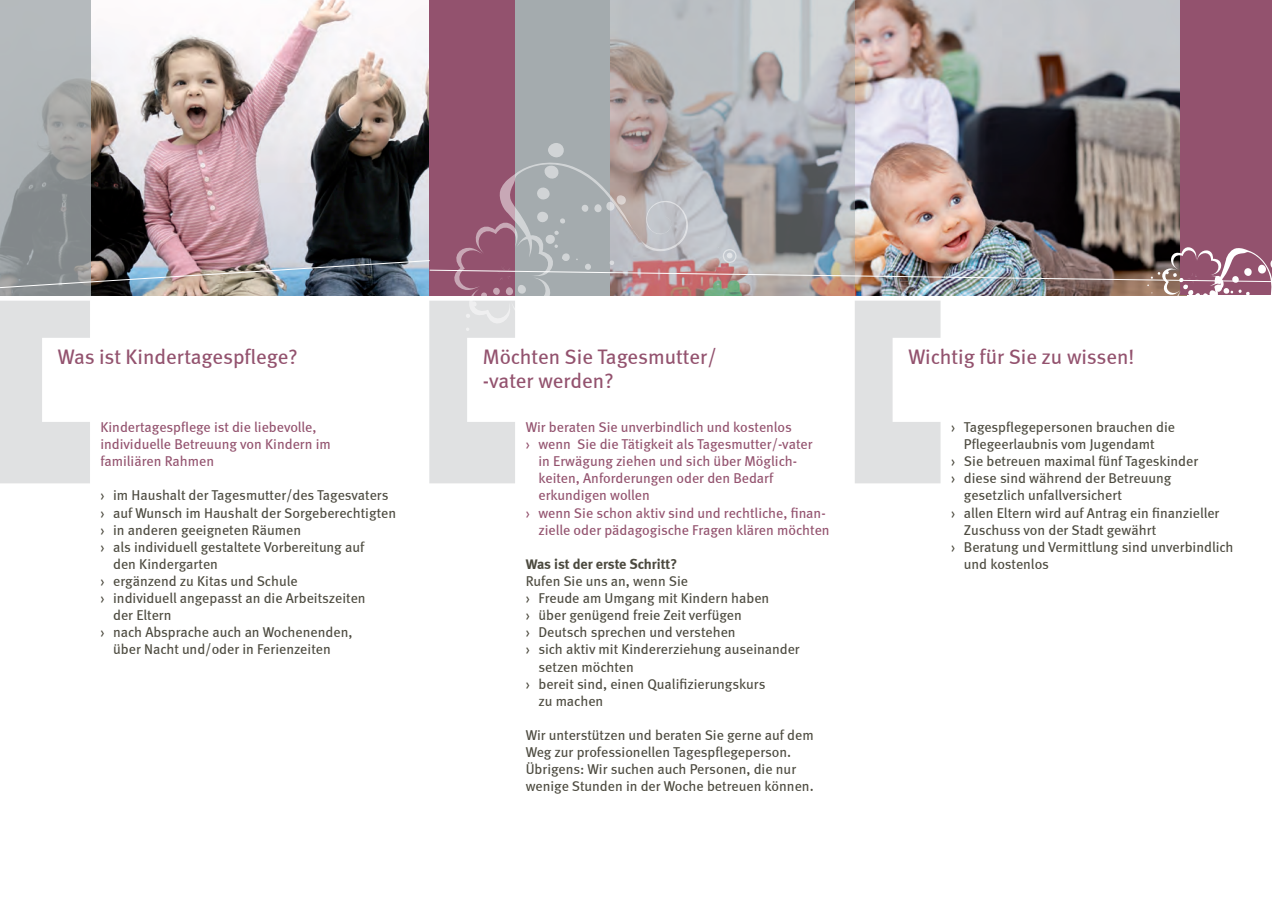
<style>
.page{position:relative;width:1272px;height:902px;background:#fff}
.page>*{position:absolute;margin:0;border:0;box-sizing:border-box;transform-origin:0 0}
.t1{font:21px/24px "Meta Book LF";color:#93526e}
.t2{font:14.25px/17.1px "Meta Book LF";color:#4c4a3f}
.t3{font:14.25px/17.1px "Meta Book LF";color:#93526e}
.t4{font:700 14.25px "Meta";color:#4c4a3f}
.s1{font-family:"Meta Book LF Caps"}
</style>
<div class="page">
<img style="left:855px;top:0;width:325px;height:142px">
<img style="left:90px;top:0;width:339px;height:142px">
<svg style="left:0;top:0;width:90px;height:142px;background:#b0b5b7"></svg>
<div style="left:1180px;top:0;width:91px;height:295px;background:#93526e"></div>
<svg style="left:515px;top:0;width:340px;height:142px;background:#b2b3b6"></svg>
<div style="left:429px;top:0;width:86px;height:295px;background:#93526e"></div>
<img style="left:0;top:142px;width:1271px;height:341px">
<h1 class="t1" style="left:483px;top:344px;width:235px">Möchten Sie Tagesmutter/ -vater werden?</h1>
<p class="t3" style="left:525px;top:418px;width:268px">Wir beraten Sie unverbindlich und kostenlos</p>
<p class="t3" style="left:525px;top:435px;width:288px"><span class="s1">›</span> wenn Sie die Tätigkeit als Tagesmutter/-vater</p>
<p class="t3" style="left:538px;top:452px;width:260px">in Erwägung ziehen und sich über Möglich-</p>
<p class="t3" style="left:538px;top:469px;width:236px">keiten, Anforderungen oder den Bedarf</p>
<p class="t3" style="left:538px;top:486px;width:113px">erkundigen wollen</p>
<p class="t3" style="left:525px;top:504px;width:301px"><span class="s1">›</span> wenn Sie schon aktiv sind und rechtliche, finan-</p>
<p class="t3" style="left:538px;top:521px;width:293px">zielle oder pädagogische Fragen klären möchten</p>
<p class="t4" style="left:525px;top:555px;width:153px">Was ist der erste Schritt?</p>
<p class="t2" style="left:525px;top:572px;width:164px">Rufen Sie uns an, wenn Sie</p>
<p class="t2" style="left:525px;top:589px;width:245px"><span class="s1">›</span> Freude am Umgang mit Kindern haben</p>
<p class="t2" style="left:525px;top:606px;width:218px"><span class="s1">›</span> über genügend freie Zeit verfügen</p>
<p class="t2" style="left:525px;top:623px;width:211px"><span class="s1">›</span> Deutsch sprechen und verstehen</p>
<p class="t2" style="left:525px;top:640px;width:275px"><span class="s1">›</span> sich aktiv mit Kindererziehung auseinander</p>
<p class="t2" style="left:538px;top:657px;width:97px">setzen möchten</p>
<p class="t2" style="left:525px;top:675px;width:241px"><span class="s1">›</span> bereit sind, einen Qualifizierungskurs</p>
<p class="t2" style="left:538px;top:692px;width:66px">zu machen</p>
<p class="t2" style="left:525px;top:726px;width:289px">Wir unterstützen und beraten Sie gerne auf dem Weg zur professionellen Tagespflegeperson.<br>Übrigens: Wir suchen auch Personen, die nur wenige Stunden in der Woche betreuen können.</p>
<h1 class="t1" style="left:58px;top:344px;width:241px">Was ist Kindertagespflege?</h1>
<h1 class="t1" style="left:908px;top:344px;width:228px">Wichtig für Sie zu wissen!</h1>
<p class="t3" style="left:100px;top:418px;width:232px">Kindertagespflege ist die liebevolle, individuelle Betreuung von Kindern im familiären Rahmen</p>
<p class="t2" style="left:100px;top:486px;width:289px"><span class="s1">›</span> im Haushalt der Tagesmutter/des Tagesvaters</p>
<p class="t2" style="left:100px;top:504px;width:297px"><span class="s1">›</span> auf Wunsch im Haushalt der Sorgeberechtigten</p>
<p class="t2" style="left:100px;top:521px;width:202px"><span class="s1">›</span> in anderen geeigneten Räumen</p>
<p class="t2" style="left:100px;top:538px;width:265px"><span class="s1">›</span> als individuell gestaltete Vorbereitung auf</p>
<p class="t2" style="left:113px;top:555px;width:106px">den Kindergarten</p>
<p class="t2" style="left:100px;top:572px;width:199px"><span class="s1">›</span> ergänzend zu Kitas und Schule</p>
<p class="t2" style="left:100px;top:589px;width:267px"><span class="s1">›</span> individuell angepasst an die Arbeitszeiten</p>
<p class="t2" style="left:113px;top:606px;width:60px">der Eltern</p>
<p class="t2" style="left:100px;top:623px;width:253px"><span class="s1">›</span> nach Absprache auch an Wochenenden,</p>
<p class="t2" style="left:113px;top:640px;width:219px">über Nacht und/oder in Ferienzeiten</p>
<p class="t2" style="left:951px;top:418px;width:225px"><span class="s1">›</span> Tagespflegepersonen brauchen die</p>
<p class="t2" style="left:963px;top:435px;width:192px">Pflegeerlaubnis vom Jugendamt</p>
<p class="t2" style="left:951px;top:452px;width:248px"><span class="s1">›</span> Sie betreuen maximal fünf Tageskinder</p>
<p class="t2" style="left:951px;top:469px;width:221px"><span class="s1">›</span> diese sind während der Betreuung</p>
<p class="t2" style="left:963px;top:486px;width:160px">gesetzlich unfallversichert</p>
<p class="t2" style="left:951px;top:504px;width:270px"><span class="s1">›</span> allen Eltern wird auf Antrag ein finanzieller</p>
<p class="t2" style="left:963px;top:521px;width:194px">Zuschuss von der Stadt gewährt</p>
<p class="t2" style="left:951px;top:538px;width:284px"><span class="s1">›</span> Beratung und Vermittlung sind unverbindlich</p>
<p class="t2" style="left:963px;top:555px;width:87px">und kostenlos</p>
</div>
